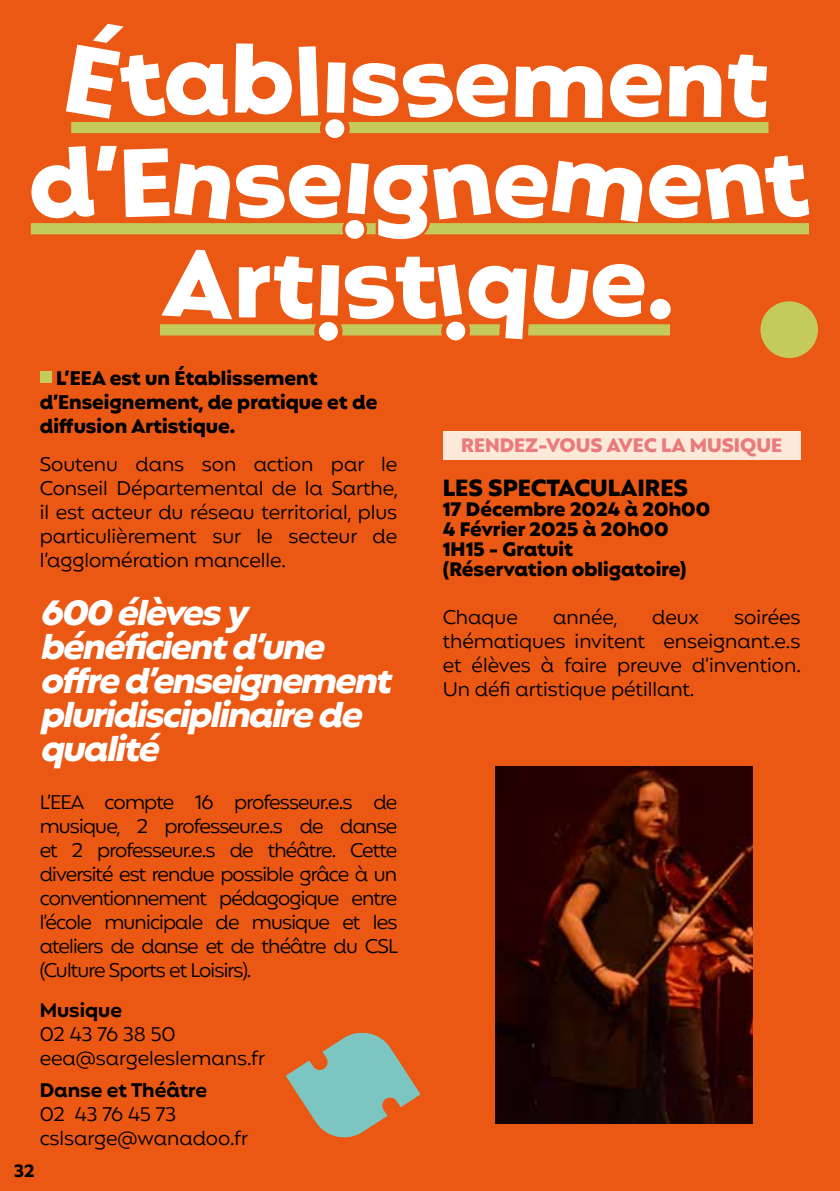
<style>
.page{position:relative;width:840px;height:1191px;background:#fff}
.page>*{position:absolute;margin:0;border:0;box-sizing:border-box;transform-origin:0 0}
.t1{font:italic 900 35.6px/34px "Mangueira";color:#fff}
.t2{font:900 23.8px "Mangueira";color:#000}
.t3{font:20px/24px "Mangueira";color:#000;text-align:justify}
.t4{font:900 20px/24px "Mangueira";color:#000}
.t5{font:700 20px "Mangueira";color:#000}
.t6{font:900 19.8px/20px "Mangueira";color:#000}
.t7{font:900 19.8px "Mangueira";color:#ea7a7c}
.t8{font:700 18px "Mangueira";color:#000}
</style>
<div class="page">
<div style="left:0;top:0;width:839px;height:1191px;background:#ea5813"></div>
<div style="left:760px;top:301px;width:57px;height:57px;background:#c5ca5c;border-radius:50%"></div>
<svg style="left:286px;top:1032px;width:134px;height:106px"></svg>
<div style="left:649px;top:299px;width:21px;height:20px;background:#fff;border-radius:50%"></div>
<svg style="left:66px;top:24px;width:702px;height:114px"></svg>
<svg style="left:31px;top:146px;width:777px;height:93px"></svg>
<svg style="left:160px;top:250px;width:509px;height:91px"></svg>
<div style="left:40px;top:371px;width:12px;height:12px;background:#c4ca5c"></div>
<div style="left:442px;top:431px;width:358px;height:28px;background:#fce9d9"></div>
<img style="left:495px;top:766px;width:256px;height:357px">
<p class="t4" style="left:40px;top:368px;width:339px;text-indent:16px">L’EEA est un Établissement d’Enseignement, de pratique et de diffusion Artistique.</p>
<p class="t3" style="left:40px;top:454px;width:359px">Soutenu dans son action par le Conseil Départemental de la Sarthe, il est acteur du réseau territorial, plus particulièrement sur le secteur de l’agglomération mancelle.</p>
<h1 class="t1" style="left:40px;top:599px;width:362px">600 élèvesy bénéficientd’une offred’enseignement pluridisciplinairede qualité</h1>
<p class="t3" style="left:40px;top:792px;width:359px">L’EEA compte 16 professeur.e.s de musique, 2 professeur.e.s de danse et 2 professeur.e.s de théâtre. Cette diversité est rendue possible grâce à un conventionnement pédagogique entre l’école municipale de musique et les ateliers de danse et de théâtre du CSL (Culture Sports et Loisirs).</p>
<p class="t5" style="left:40px;top:996px;width:84px">Musique</p>
<p class="t3" style="left:40px;top:1023px;width:227px">02 43 76 38 50 eea@sargeleslemans.fr</p>
<p class="t5" style="left:40px;top:1076px;width:169px">Danse et Théâtre</p>
<p class="t3" style="left:40px;top:1103px;width:210px">02 43 76 45 73 cslsarge@wanadoo.fr</p>
<p class="t8" style="left:14px;top:1159px;width:22px">32</p>
<p class="t7" style="left:461px;top:432px;width:322px">RENDEZ-VOUS AVEC LA MUSIQUE</p>
<p class="t2" style="left:442px;top:472px;width:247px">LES SPECTACULAIRES</p>
<p class="t6" style="left:442px;top:501px;width:269px">17 Décembre 2024 à 20h00<br>4 Février 2025 à 20h00<br>1H15 - Gratuit<br>(Réservation obligatoire)</p>
<p class="t3" style="left:442px;top:607px;width:76px">Chaque</p>
<p class="t3" style="left:553px;top:607px;width:66px">année,</p>
<p class="t3" style="left:652px;top:607px;width:48px">deux</p>
<p class="t3" style="left:442px;top:607px;width:359px;text-indent:291px">soirées thématiques invitent enseignant.e.s et élèves à faire preuve d’invention.<br>Un défi artistique pétillant.</p>
</div>
